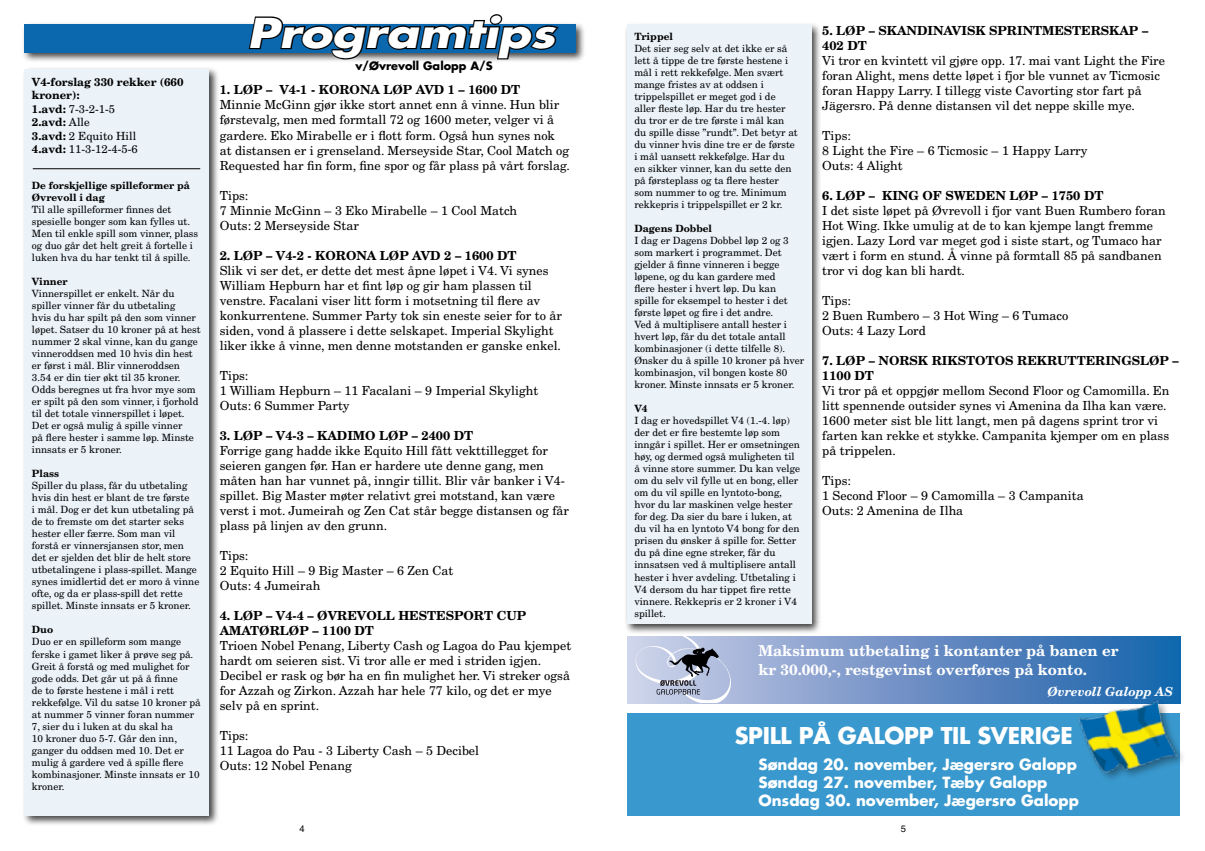
<style>
.page{position:relative;width:1205px;height:851px;background:#fff}
.page>*{position:absolute;margin:0;border:0;box-sizing:border-box;transform-origin:0 0}
.t1{font:italic 700 40px "Futura";color:#fff;scale:1.2 1}
.t2{font:700 22.5px "Futura";letter-spacing:-.015em;color:#fff}
.t3{font:700 15px/18px "Futura";color:#fff}
.t4{font:700 15px/18.8px "New Century Schlbk";color:#fff}
.t5{font:12.5px/15px "New Century Schlbk";color:#000}
.t6{font:700 12.5px/15px "New Century Schlbk";color:#000}
.t7{font:italic 700 12.5px "New Century Schlbk";color:#fff}
.t8{font:700 11.25px/13.5px "New Century Schlbk";color:#000}
.t9{font:700 11.25px "Futura";color:#000}
.t10{font:10px/12px "New Century Schlbk";color:#000}
.t11{font:700 10px/12px "New Century Schlbk";color:#000}
.t12{font:9.38px "Helvetica";color:#000}
.s1{font-weight:400}
</style>
<div class="page">
<svg style="left:627px;top:636px;width:553px;height:67px;background:#618ac1"></svg>
<svg style="left:634px;top:650px;width:98px;height:52px;background:#a9b1c7"></svg>
<div style="left:624px;top:21px;width:205px;height:629px;background:#000;opacity:.75"></div>
<div style="left:627px;top:25px;width:184px;height:599px;background:#ebf3f9"></div>
<div style="left:21px;top:21px;width:571px;height:48px;background:#000;opacity:.75"></div>
<div style="left:24px;top:24px;width:551px;height:28px;background:#0c68ae"></div>
<svg style="left:247px;top:14px;width:313px;height:47px"></svg>
<div style="left:21px;top:66px;width:206px;height:774px;background:#000;opacity:.75"></div>
<div style="left:25px;top:69px;width:184px;height:746px;background:#ebf3f9"></div>
<hr style="left:33px;top:168px;width:167px;height:1px;background:#000">
<div style="left:627px;top:712px;width:553px;height:103px;background:#3998cd"></div>
<div style="left:1075px;top:696px;width:130px;height:115px;background:#000;opacity:.35"></div>
<img style="left:1073px;top:690px;width:111px;height:95px">
<p class="t8" style="left:32px;top:74px;width:153px">V4-forslag 330 rekker (660 kroner):<br>1.avd: <span class="s1">7-3-2-1-5<br></span>2.avd: <span class="s1">Alle<br></span>3.avd: <span class="s1">2 Equito Hill<br></span>4.avd: <span class="s1">11-3-12-4-5-6</span></p>
<p class="t11" style="left:32px;top:179px;width:160px">De forskjellige spilleformer på<br>Øvrevoll i dag</p>
<p class="t10" style="left:32px;top:203px;width:168px">Til alle spilleformer finnes det spesielle bonger som kan fylles ut.<br>Men til enkle spill som vinner, plass og duo går det helt greit å fortelle i luken hva du har tenkt til å spille.</p>
<p class="t11" style="left:32px;top:275px;width:37px">Vinner</p>
<p class="t10" style="left:32px;top:287px;width:170px">Vinnerspillet er enkelt. Når du spiller vinner får du utbetaling<br>hvis du har spilt på den som vinner løpet. Satser du 10 kroner på at hest nummer 2 skal vinne, kan du gange vinneroddsen med 10 hvis din hest er først i mål. Blir vinneroddsen<br>3.54 er din tier økt til 35 kroner.<br>Odds beregnes ut fra hvor mye som er spilt på den som vinner, i fjorhold til det totale vinnerspillet i løpet.<br>Det er også mulig å spille vinner<br>på flere hester i samme løp. Minste innsats er 5 kroner.</p>
<p class="t11" style="left:32px;top:467px;width:29px">Plass</p>
<p class="t10" style="left:32px;top:479px;width:169px">Spiller du plass, får du utbetaling hvis din hest er blant de tre første<br>i mål. Dog er det kun utbetaling på de to fremste om det starter seks hester eller færre. Som man vil forstå er vinnersjansen stor, men det er sjelden det blir de helt store utbetalingene i plass-spillet. Mange synes imidlertid det er moro å vinne ofte, og da er plass-spill det rette spillet. Minste innsats er 5 kroner.</p>
<p class="t11" style="left:32px;top:623px;width:23px">Duo</p>
<p class="t10" style="left:32px;top:635px;width:170px">Duo er en spilleform som mange ferske i gamet liker å prøve seg på.<br>Greit å forstå og med mulighet for gode odds. Det går ut på å finne<br>de to første hestene i mål i rett rekkefølge. Vil du satse 10 kroner på at nummer 5 vinner foran nummer<br>7, sier du i luken at du skal ha<br>10 kroner duo 5-7. Går den inn, ganger du oddsen med 10. Det er mulig å gardere ved å spille flere kombinasjoner. Minste innsats er 10 kroner.</p>
<h1 class="t1" style="left:247px;top:6px;width:258px">Programtips</h1>
<p class="t6" style="left:822px;top:23px;width:328px">5. LØP – SKANDINAVISK SPRINTMESTERSKAP –<br>402 DT</p>
<p class="t5" style="left:822px;top:53px;width:344px">Vi tror en kvintett vil gjøre opp. 17. mai vant Light the Fire foran Alight, mens dette løpet i fjor ble vunnet av Ticmosic foran Happy Larry. I tillegg viste Cavorting stor fart på Jägersro. På denne distansen vil det neppe skille mye.</p>
<p class="t5" style="left:822px;top:128px;width:267px">Tips:<br>8 Light the Fire – 6 Ticmosic – 1 Happy Larry<br>Outs: 4 Alight</p>
<p class="t6" style="left:822px;top:188px;width:283px">6. LØP – KING OF SWEDEN LØP – 1750 DT</p>
<p class="t5" style="left:822px;top:203px;width:345px">I det siste løpet på Øvrevoll i fjor vant Buen Rumbero foran Hot Wing. Ikke umulig at de to kan kjempe langt fremme igjen. Lazy Lord var meget god i siste start, og Tumaco har vært i form en stund. Å vinne på formtall 85 på sandbanen tror vi dog kan bli hardt.</p>
<p class="t5" style="left:822px;top:293px;width:248px">Tips:<br>2 Buen Rumbero – 3 Hot Wing – 6 Tumaco<br>Outs: 4 Lazy Lord</p>
<p class="t6" style="left:822px;top:353px;width:358px">7. LØP – NORSK RIKSTOTOS REKRUTTERINGSLØP –<br>1100 DT</p>
<p class="t5" style="left:822px;top:383px;width:349px">Vi tror på et oppgjør mellom Second Floor og Camomilla. En litt spennende outsider synes vi Amenina da Ilha kan være.<br>1600 meter sist ble litt langt, men på dagens sprint tror vi farten kan rekke et stykke. Campanita kjemper om en plass på trippelen.</p>
<p class="t5" style="left:822px;top:473px;width:263px">Tips:<br>1 Second Floor – 9 Camomilla – 3 Campanita<br>Outs: 2 Amenina de Ilha</p>
<p class="t11" style="left:634px;top:30px;width:40px">Trippel</p>
<p class="t10" style="left:634px;top:42px;width:165px">Det sier seg selv at det ikke er så lett å tippe de tre første hestene i mål i rett rekkefølge. Men svært mange fristes av at oddsen i trippelspillet er meget god i de aller fleste løp. Har du tre hester du tror er de tre første i mål kan du spille disse ”rundt”. Det betyr at du vinner hvis dine tre er de første i mål uansett rekkefølge. Har du en sikker vinner, kan du sette den på førsteplass og ta flere hester som nummer to og tre. Minimum rekkepris i trippelspillet er 2 kr.</p>
<p class="t11" style="left:634px;top:222px;width:79px">Dagens Dobbel</p>
<p class="t10" style="left:634px;top:234px;width:171px">I dag er Dagens Dobbel løp 2 og 3 som markert i programmet. Det gjelder å finne vinneren i begge løpene, og du kan gardere med<br>flere hester i hvert løp. Du kan<br>spille for eksempel to hester i det første løpet og fire i det andre.<br>Ved å multiplisere antall hester i hvert løp, får du det totale antall kombinasjoner (i dette tilfelle 8).<br>Ønsker du å spille 10 kroner på hver kombinasjon, vil bongen koste 80 kroner. Minste innsats er 5 kroner.</p>
<p class="t11" style="left:634px;top:402px;width:15px">V4</p>
<p class="t10" style="left:634px;top:414px;width:167px">I dag er hovedspillet V4 (1.-4. løp) der det er fire bestemte løp som inngår i spillet. Her er omsetningen høy, og dermed også muligheten til å vinne store summer. Du kan velge om du selv vil fylle ut en bong, eller om du vil spille en lyntoto-bong, hvor du lar maskinen velge hester for deg. Da sier du bare i luken, at du vil ha en lyntoto V4 bong for den prisen du ønsker å spille for. Setter du på dine egne streker, får du innsatsen ved å multiplisere antall hester i hver avdeling. Utbetaling i<br>V4 dersom du har tippet fire rette vinnere. Rekkepris er 2 kroner i V4 spillet.</p>
<p class="t9" style="left:356px;top:58px;width:139px">v/Øvrevoll Galopp A/S</p>
<p class="t6" style="left:220px;top:82px;width:302px">1. LØP – V4-1 - KORONA LØP AVD 1 – 1600 DT</p>
<p class="t5" style="left:220px;top:97px;width:352px">Minnie McGinn gjør ikke stort annet enn å vinne. Hun blir førstevalg, men med formtall 72 og 1600 meter, velger vi å gardere. Eko Mirabelle er i flott form. Også hun synes nok<br>at distansen er i grenseland. Merseyside Star, Cool Match og Requested har fin form, fine spor og får plass på vårt forslag.</p>
<p class="t5" style="left:220px;top:187px;width:299px">Tips:<br>7 Minnie McGinn – 3 Eko Mirabelle – 1 Cool Match<br>Outs: 2 Merseyside Star</p>
<p class="t6" style="left:220px;top:247px;width:298px">2. LØP – V4-2 - KORONA LØP AVD 2 – 1600 DT</p>
<p class="t5" style="left:220px;top:262px;width:344px">Slik vi ser det, er dette det mest åpne løpet i V4. Vi synes William Hepburn har et fint løp og gir ham plassen til venstre. Facalani viser litt form i motsetning til flere av konkurrentene. Summer Party tok sin eneste seier for to år siden, vond å plassere i dette selskapet. Imperial Skylight liker ikke å vinne, men denne motstanden er ganske enkel.</p>
<p class="t5" style="left:220px;top:367px;width:320px">Tips:<br>1 William Hepburn – 11 Facalani – 9 Imperial Skylight<br>Outs: 6 Summer Party</p>
<p class="t6" style="left:220px;top:427px;width:255px">3. LØP – V4-3 – KADIMO LØP – 2400 DT</p>
<p class="t5" style="left:220px;top:442px;width:351px">Forrige gang hadde ikke Equito Hill fått vekttillegget for seieren gangen før. Han er hardere ute denne gang, men måten han har vunnet på, inngir tillit. Blir vår banker i V4- spillet. Big Master møter relativt grei motstand, kan være verst i mot. Jumeirah og Zen Cat står begge distansen og får plass på linjen av den grunn.</p>
<p class="t5" style="left:220px;top:547px;width:235px">Tips:<br>2 Equito Hill – 9 Big Master – 6 Zen Cat<br>Outs: 4 Jumeirah</p>
<p class="t6" style="left:220px;top:607px;width:308px">4. LØP – V4-4 – ØVREVOLL HESTESPORT CUP<br>AMATØRLØP – 1100 DT</p>
<p class="t5" style="left:220px;top:637px;width:353px">Trioen Nobel Penang, Liberty Cash og Lagoa do Pau kjempet hardt om seieren sist. Vi tror alle er med i striden igjen.<br>Decibel er rask og bør ha en fin mulighet her. Vi streker også for Azzah og Zirkon. Azzah har hele 77 kilo, og det er mye selv på en sprint.</p>
<p class="t5" style="left:220px;top:727px;width:261px">Tips:<br>11 Lagoa do Pau - 3 Liberty Cash – 5 Decibel<br>Outs: 12 Nobel Penang</p>
<h2 class="t2" style="left:735px;top:720px;width:339px">Spill på galopp til sverige</h2>
<h3 class="t4" style="left:758px;top:641px;width:361px">Maksimum utbetaling i kontanter på banen er kr 30.000,-, restgevinst overføres på konto.</h3>
<p class="t7" style="left:1047px;top:684px;width:127px">Øvrevoll Galopp AS</p>
<h3 class="t3" style="left:758px;top:754px;width:322px">Søndag 20. november, Jægersro Galopp<br>Søndag 27. november, Tæby Galopp<br>Onsdag 30. november, Jægersro Galopp</h3>
<p class="t12" style="left:299px;top:823px;width:7px">4</p>
<p class="t12" style="left:901px;top:823px;width:7px">5</p>
</div>
